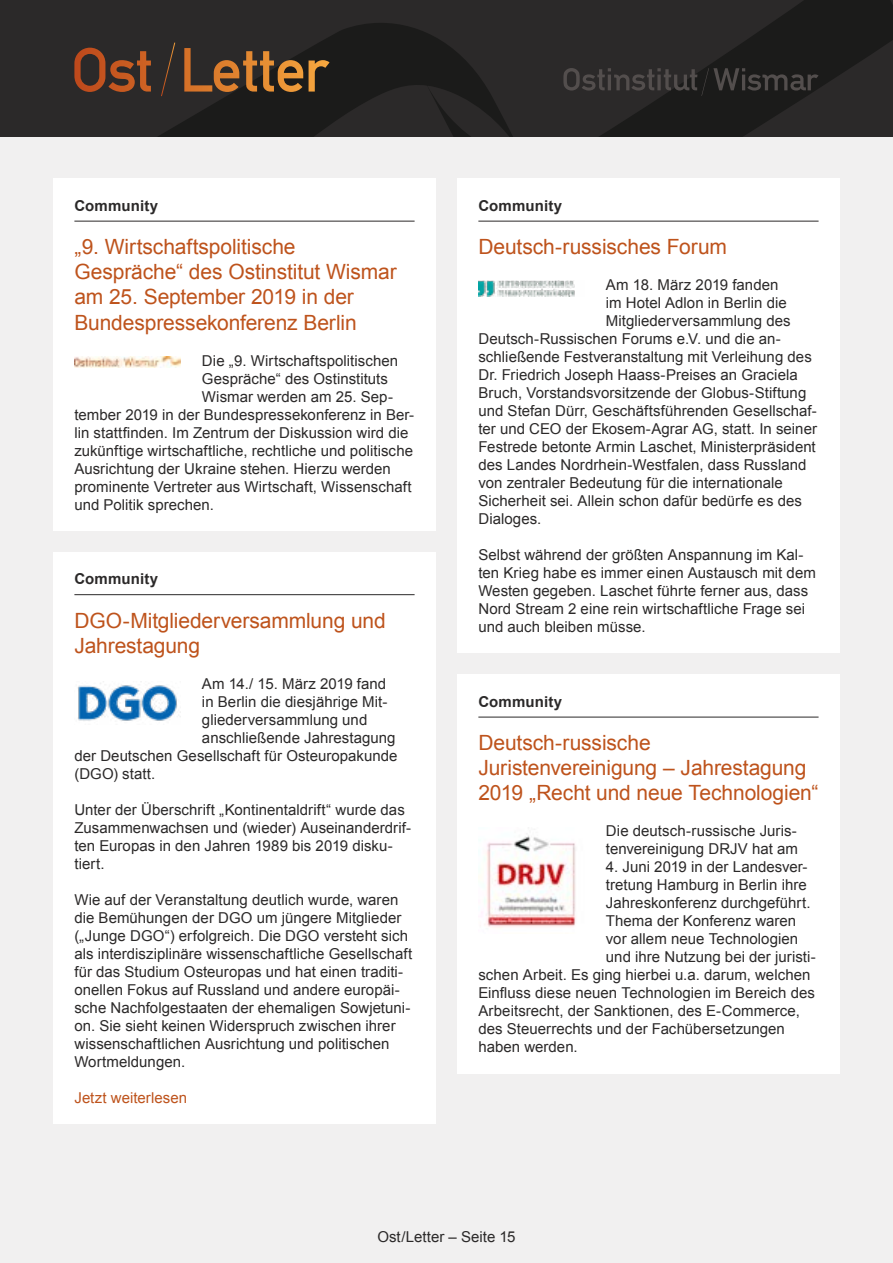
<style>
.page{position:relative;width:893px;height:1263px;background:#f1f0f0}
.page>*{position:absolute;margin:0;border:0;box-sizing:border-box;transform-origin:0 0}
.t1{font:21px/25.2px "Arial";letter-spacing:-.005em;color:#be531c}
.t2{font:15px/18px "Arial";letter-spacing:.005em;color:#2b2929}
.t3{font:700 15px "Arial";letter-spacing:.01em;color:#2b2929}
.t4{font:15px "Arial";letter-spacing:.005em;color:#be531c}
</style>
<div class="page">
<svg style="left:0;top:0;width:893px;height:136px;fill:#2b2929"></svg>
<svg style="left:74px;top:43px;width:256px;height:53px"></svg>
<svg style="left:563px;top:68px;width:256px;height:28px"></svg>
<div style="left:53px;top:179px;width:383px;height:352px;background:#fff"></div>
<hr style="left:74px;top:221px;width:341px;height:1px;background:#2b2929">
<img style="left:74px;top:356px;width:107px;height:12px">
<div style="left:457px;top:674px;width:383px;height:400px;background:#fff"></div>
<hr style="left:478px;top:717px;width:341px;height:1px;background:#2b2929">
<img style="left:481px;top:833px;width:95px;height:95px">
<div style="left:457px;top:179px;width:383px;height:474px;background:#fff"></div>
<hr style="left:478px;top:221px;width:341px;height:1px;background:#2b2929">
<img style="left:478px;top:280px;width:97px;height:17px">
<div style="left:53px;top:552px;width:383px;height:572px;background:#fff"></div>
<hr style="left:74px;top:594px;width:341px;height:1px;background:#2b2929">
<img style="left:78px;top:681px;width:103px;height:40px">
<p class="t3" style="left:74px;top:195px;width:85px">Community</p>
<h1 class="t1" style="left:74px;top:234px;width:324px">„9. Wirtschaftspolitische<br>Gespräche“ des Ostinstitut Wismar am 25. September 2019 in der<br>Bundespressekonferenz Berlin</h1>
<p class="t2" style="left:202px;top:351px;width:198px">Die „9. Wirtschaftspolitischen</p>
<p class="t2" style="left:202px;top:369px;width:188px">Gespräche“ des Ostinstituts</p>
<p class="t2" style="left:202px;top:387px;width:193px">Wismar werden am 25. Sep-</p>
<p class="t2" style="left:74px;top:405px;width:341px">tember 2019 in der Bundespressekonferenz in Ber-</p>
<p class="t2" style="left:74px;top:423px;width:336px">lin stattfinden. Im Zentrum der Diskussion wird die</p>
<p class="t2" style="left:74px;top:441px;width:340px">zukünftige wirtschaftliche, rechtliche und politische</p>
<p class="t2" style="left:74px;top:459px;width:318px">Ausrichtung der Ukraine stehen. Hierzu werden</p>
<p class="t2" style="left:74px;top:477px;width:339px">prominente Vertreter aus Wirtschaft, Wissenschaft</p>
<p class="t2" style="left:74px;top:495px;width:141px">und Politik sprechen.</p>
<p class="t3" style="left:74px;top:569px;width:85px">Community</p>
<h1 class="t1" style="left:74px;top:608px;width:313px">DGO-Mitgliederversammlung und<br>Jahrestagung</h1>
<p class="t2" style="left:202px;top:675px;width:186px">Am 14./ 15. März 2019 fand</p>
<p class="t2" style="left:202px;top:693px;width:187px">in Berlin die diesjährige Mit-</p>
<p class="t2" style="left:202px;top:711px;width:167px">gliederversammlung und</p>
<p class="t2" style="left:202px;top:729px;width:195px">anschließende Jahrestagung</p>
<p class="t2" style="left:74px;top:747px;width:325px">der Deutschen Gesellschaft für Osteuropakunde</p>
<p class="t2" style="left:74px;top:765px;width:82px">(DGO) statt.</p>
<p class="t2" style="left:74px;top:801px;width:338px">Unter der Überschrift „Kontinentaldrift“ wurde das Zusammenwachsen und (wieder) Auseinanderdrif&shy;ten Europas in den Jahren 1989 bis 2019 disku&shy;tiert.</p>
<p class="t2" style="left:74px;top:891px;width:339px">Wie auf der Veranstaltung deutlich wurde, waren die Bemühungen der DGO um jüngere Mitglieder („Junge DGO“) erfolgreich. Die DGO versteht sich als interdisziplinäre wissenschaftliche Gesellschaft für das Studium Osteuropas und hat einen traditi&shy;onellen Fokus auf Russland und andere europäi&shy;sche Nachfolgestaaten der ehemaligen Sowjetuni&shy;on. Sie sieht keinen Widerspruch zwischen ihrer wissenschaftlichen Ausrichtung und politischen Wortmeldungen.</p>
<p class="t4" style="left:74px;top:1088px;width:114px">Jetzt weiterlesen</p>
<p class="t3" style="left:478px;top:195px;width:85px">Community</p>
<h1 class="t1" style="left:478px;top:234px;width:250px">Deutsch-russisches Forum</h1>
<p class="t2" style="left:606px;top:276px;width:174px">Am 18. März 2019 fanden</p>
<p class="t2" style="left:606px;top:294px;width:182px">im Hotel Adlon in Berlin die</p>
<p class="t2" style="left:606px;top:312px;width:186px">Mitgliederversammlung des</p>
<p class="t2" style="left:478px;top:330px;width:304px">Deutsch-Russischen Forums e.V. und die an-</p>
<p class="t2" style="left:478px;top:348px;width:335px">schließende Festveranstaltung mit Verleihung des</p>
<p class="t2" style="left:478px;top:366px;width:321px">Dr. Friedrich Joseph Haass-Preises an Graciela</p>
<p class="t2" style="left:478px;top:384px;width:329px">Bruch, Vorstandsvorsitzende der Globus-Stiftung</p>
<p class="t2" style="left:478px;top:402px;width:340px">und Stefan Dürr, Geschäftsführenden Gesellschaf-</p>
<p class="t2" style="left:478px;top:420px;width:340px">ter und CEO der Ekosem-Agrar AG, statt. In seiner</p>
<p class="t2" style="left:478px;top:438px;width:339px">Festrede betonte Armin Laschet, Ministerpräsident</p>
<p class="t2" style="left:478px;top:456px;width:330px">des Landes Nordrhein-Westfalen, dass Russland</p>
<p class="t2" style="left:478px;top:474px;width:306px">von zentraler Bedeutung für die internationale</p>
<p class="t2" style="left:478px;top:492px;width:325px">Sicherheit sei. Allein schon dafür bedürfe es des</p>
<p class="t2" style="left:478px;top:510px;width:65px">Dialoges.</p>
<p class="t2" style="left:478px;top:546px;width:339px">Selbst während der größten Anspannung im Kal&shy;ten Krieg habe es immer einen Austausch mit dem Westen gegeben. Laschet führte ferner aus, dass Nord Stream 2 eine rein wirtschaftliche Frage sei und auch bleiben müsse.</p>
<p class="t3" style="left:478px;top:691px;width:85px">Community</p>
<h1 class="t1" style="left:478px;top:730px;width:342px">Deutsch-russische<br>Juristenvereinigung – Jahrestagung<br>2019 „Recht und neue Technologien“</h1>
<p class="t2" style="left:606px;top:822px;width:193px">Die deutsch-russische Juris&shy;tenvereinigung DRJV hat am</p>
<p class="t2" style="left:606px;top:858px;width:203px">4. Juni 2019 in der Landesver-</p>
<p class="t2" style="left:606px;top:876px;width:202px">tretung Hamburg in Berlin ihre</p>
<p class="t2" style="left:606px;top:894px;width:206px">Jahreskonferenz durchgeführt.</p>
<p class="t2" style="left:606px;top:912px;width:192px">Thema der Konferenz waren</p>
<p class="t2" style="left:606px;top:930px;width:194px">vor allem neue Technologien</p>
<p class="t2" style="left:606px;top:948px;width:211px">und ihre Nutzung bei der juristi-</p>
<p class="t2" style="left:478px;top:966px;width:334px">schen Arbeit. Es ging hierbei u.a. darum, welchen</p>
<p class="t2" style="left:478px;top:984px;width:338px">Einfluss diese neuen Technologien im Bereich des</p>
<p class="t2" style="left:478px;top:1002px;width:323px">Arbeitsrecht, der Sanktionen, des E-Commerce,</p>
<p class="t2" style="left:478px;top:1020px;width:308px">des Steuerrechts und der Fachübersetzungen</p>
<p class="t2" style="left:478px;top:1038px;width:101px">haben werden.</p>
<p class="t2" style="left:377px;top:1227px;width:140px">Ost/Letter – Seite 15</p>
</div>
